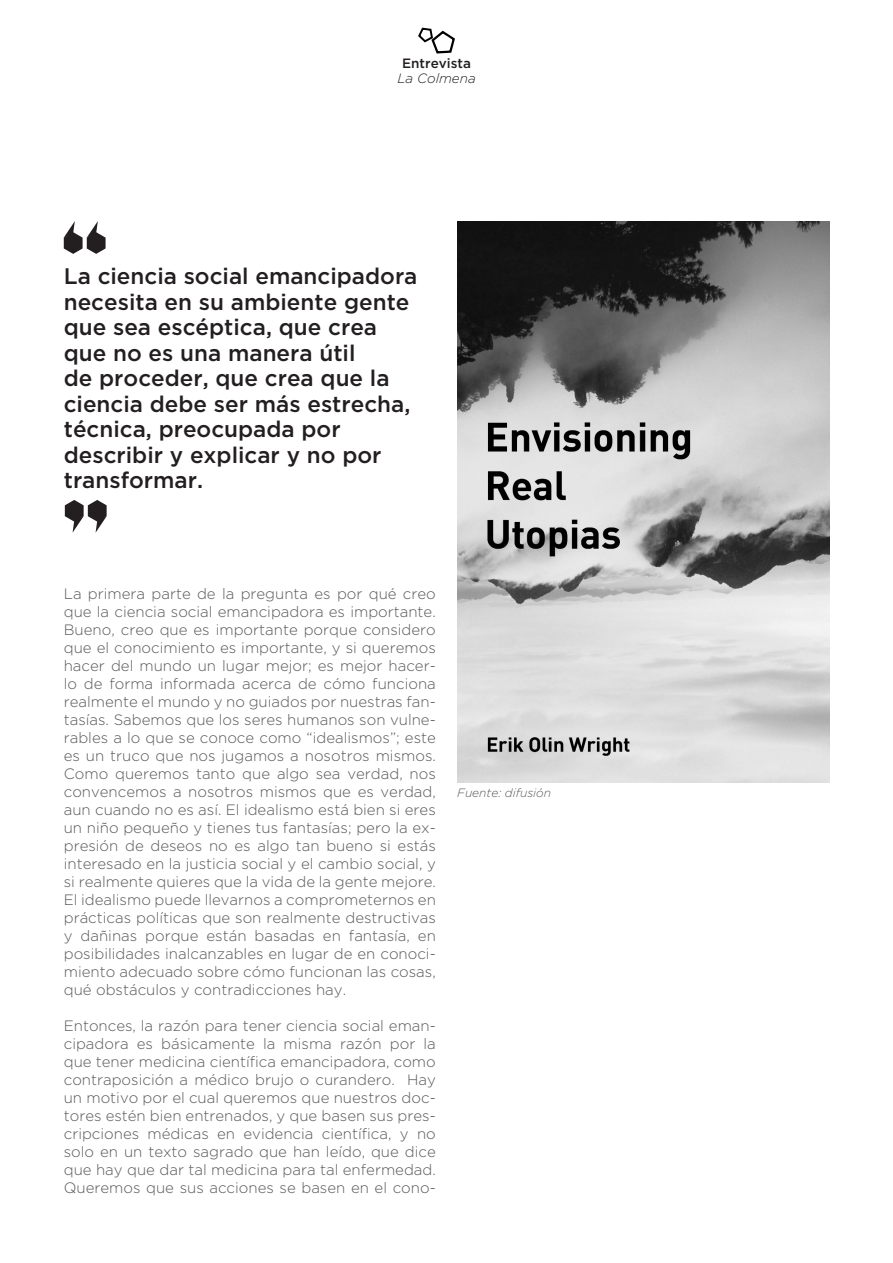
<style>
.page{position:relative;width:893px;height:1263px;background:#fff}
.page>*{position:absolute;margin:0;border:0;box-sizing:border-box;transform-origin:0 0}
.t1{font:500 22.5px/25.5px "Gotham";color:#231f20}
.parrafo_cuerpooo{font:300 15px/18px "Gotham";color:#57585a;text-align:justify}
.t2{font:500 13.5px "Gotham";color:#231f20}
.t3{font:italic 300 13.5px "Gotham";color:#231f20}
.t4{font:italic 300 12px "Gotham";color:#57585a}
</style>
<div class="page">
<svg style="left:418px;top:27px;width:37px;height:27px"></svg>
<img style="left:457px;top:221px;width:372px;height:562px">
<svg style="left:64px;top:221px;width:42px;height:33px"></svg>
<svg style="left:65px;top:500px;width:42px;height:33px"></svg>
<p class="t2" style="left:402px;top:55px;width:70px">Entrevista</p>
<p class="t3" style="left:397px;top:71px;width:80px">La Colmena</p>
<p class="t1" style="left:64px;top:263px;width:355px">La ciencia social emancipadora necesita en su ambiente gente que sea escéptica, que crea que no es una manera útil<br>de proceder, que crea que la ciencia debe ser más estrecha, técnica, preocupada por describir y explicar y no por transformar.</p>
<p class="parrafo_cuerpooo" style="left:64px;top:584px;width:374px">La primera parte de la pregunta es por qué creo que la ciencia social emancipadora es importante.<br>Bueno, creo que es importante porque considero que el conocimiento es importante, y si queremos hacer del mundo un lugar mejor; es mejor hacer&shy;lo de forma informada acerca de cómo funciona realmente el mundo y no guiados por nuestras fan&shy;tasías. Sabemos que los seres humanos son vulne&shy;rables a lo que se conoce como “idealismos”; este es un truco que nos jugamos a nosotros mismos.<br>Como queremos tanto que algo sea verdad, nos convencemos a nosotros mismos que es verdad, aun cuando no es así. El idealismo está bien si eres un niño pequeño y tienes tus fantasías; pero la ex&shy;presión de deseos no es algo tan bueno si estás interesado en la justicia social y el cambio social, y si realmente quieres que la vida de la gente mejore.<br>El idealismo puede llevarnos a comprometernos en prácticas políticas que son realmente destructivas y dañinas porque están basadas en fantasía, en posibilidades inalcanzables en lugar de en conoci&shy;miento adecuado sobre cómo funcionan las cosas, qué obstáculos y contradicciones hay.</p>
<p class="parrafo_cuerpooo" style="left:64px;top:1016px;width:374px">Entonces, la razón para tener ciencia social eman&shy;cipadora es básicamente la misma razón por la que tener medicina científica emancipadora, como contraposición a médico brujo o curandero. Hay un motivo por el cual queremos que nuestros doc&shy;tores estén bien entrenados, y que basen sus pres&shy;cripciones médicas en evidencia científica, y no solo en un texto sagrado que han leído, que dice que hay que dar tal medicina para tal enfermedad.<br>Queremos que sus acciones se basen en el cono-</p>
<p class="t4" style="left:457px;top:786px;width:96px">Fuente: difusión</p>
</div>
